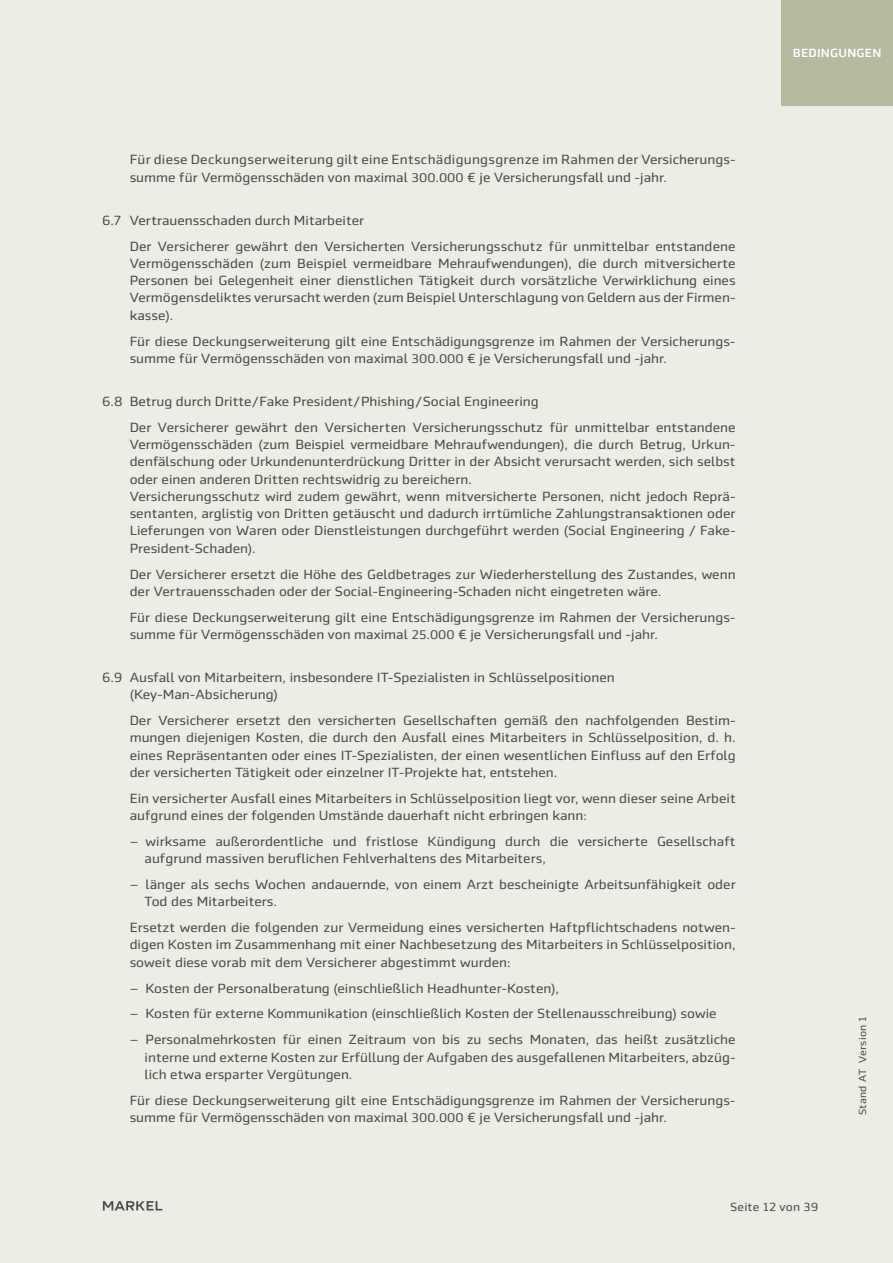
<style>
.page{position:relative;width:893px;height:1263px;background:#eeede5}
.page>*{position:absolute;margin:0;border:0;box-sizing:border-box;transform-origin:0 0}
.t1{font:13.5px/17.2px "Markel Sans";color:#4d4b4d}
.t2{font:12px "Markel Sans";letter-spacing:.01em;color:#4d4b4d}
.t3{font:500 12px "Markel Sans";letter-spacing:.02em;color:#fff}
.t4{font:10.5px "Markel Sans";letter-spacing:.02em;color:#4d4b4d}
.s1{font-size:12.75px}
</style>
<div class="page">
<svg style="left:103px;top:1201px;width:59px;height:9px"></svg>
<div style="left:781px;top:0;width:112px;height:105px;background:#b7b99f"></div>
<p class="t1" style="left:130px;top:151px;width:606px">Für diese Deckungserweiterung gilt eine Entschädigungsgrenze im Rahmen der Versicherungs&shy;summe für Vermögensschäden von maximal <span class="s1">300</span>.<span class="s1">000</span> € je Versicherungsfall und -jahr.</p>
<p class="t1" style="left:130px;top:207px;width:607px;line-height:26px;text-indent:-28px">6.7 Vertrauensschaden durch Mitarbeiter<br>Der Versicherer gewährt den Versicherten Versicherungsschutz für unmittelbar entstandene</p>
<p class="t1" style="left:130px;top:255px;width:607px;text-align:justify">Vermögensschäden (zum Beispiel vermeidbare Mehraufwendungen), die durch mitversicherte Personen bei Gelegenheit einer dienstlichen Tätigkeit durch vorsätzliche Verwirklichung eines Vermögensdeliktes verursacht werden (zum Beispiel Unterschlagung von Geldern aus der Firmen&shy;kasse).</p>
<p class="t1" style="left:130px;top:332px;width:607px">Für diese Deckungserweiterung gilt eine Entschädigungsgrenze im Rahmen der Versicherungs&shy;summe für Vermögensschäden von maximal <span class="s1">300</span>.<span class="s1">000</span> € je Versicherungsfall und -jahr.</p>
<p class="t1" style="left:130px;top:388px;width:607px;line-height:26px;text-indent:-28px">6.8 Betrug durch Dritte/Fake President/Phishing/Social Engineering<br>Der Versicherer gewährt den Versicherten Versicherungsschutz für unmittelbar entstandene</p>
<p class="t1" style="left:130px;top:436px;width:607px">Vermögensschäden (zum Beispiel vermeidbare Mehraufwendungen), die durch Betrug, Urkun&shy;denfälschung oder Urkundenunterdrückung Dritter in der Absicht verursacht werden, sich selbst oder einen anderen Dritten rechtswidrig zu bereichern.<br>Versicherungsschutz wird zudem gewährt, wenn mitversicherte Personen, nicht jedoch Reprä&shy;sentanten, arglistig von Dritten getäuscht und dadurch irrtümliche Zahlungstransaktionen oder Lieferungen von Waren oder Dienstleistungen durchgeführt werden (Social Engineering / Fake-President-Schaden).</p>
<p class="t1" style="left:130px;top:565px;width:607px">Der Versicherer ersetzt die Höhe des Geldbetrages zur Wiederherstellung des Zustandes, wenn der Vertrauensschaden oder der Social-Engineering-Schaden nicht eingetreten wäre.</p>
<p class="t1" style="left:130px;top:608px;width:607px">Für diese Deckungserweiterung gilt eine Entschädigungsgrenze im Rahmen der Versicherungs&shy;summe für Vermögensschäden von maximal <span class="s1">25</span>.<span class="s1">000</span> € je Versicherungsfall und -jahr.</p>
<p class="t1" style="left:130px;top:669px;width:487px;text-indent:-28px">6.9 Ausfall von Mitarbeitern, insbesondere IT-Spezialisten in Schlüsselpositionen (Key-Man-Absicherung)</p>
<p class="t1" style="left:130px;top:712px;width:607px;text-align:justify">Der Versicherer ersetzt den versicherten Gesellschaften gemäß den nachfolgenden Bestim&shy;mungen diejenigen Kosten, die durch den Ausfall eines Mitarbeiters in Schlüsselposition, d. h. eines Repräsentanten oder eines IT-Spezialisten, der einen wesentlichen Einfluss auf den Erfolg der versicherten Tätigkeit oder einzelner IT-Projekte hat, entstehen.</p>
<p class="t1" style="left:130px;top:790px;width:607px">Ein versicherter Ausfall eines Mitarbeiters in Schlüsselposition liegt vor, wenn dieser seine Arbeit aufgrund eines der folgenden Umstände dauerhaft nicht erbringen kann:</p>
<p class="t1" style="left:145px;top:833px;width:593px;text-indent:-15px">‒ wirksame außerordentliche und fristlose Kündigung durch die versicherte Gesellschaft aufgrund massiven beruflichen Fehlverhaltens des Mitarbeiters,</p>
<p class="t1" style="left:145px;top:876px;width:593px;text-indent:-15px">‒ länger als sechs Wochen andauernde, von einem Arzt bescheinigte Arbeitsunfähigkeit oder<br>Tod des Mitarbeiters.</p>
<p class="t1" style="left:130px;top:919px;width:607px;text-align:justify">Ersetzt werden die folgenden zur Vermeidung eines versicherten Haftpflichtschadens notwen&shy;digen Kosten im Zusammenhang mit einer Nachbesetzung des Mitarbeiters in Schlüsselposition, soweit diese vorab mit dem Versicherer abgestimmt wurden:</p>
<p class="t1" style="left:130px;top:975px;width:607px;line-height:26px">‒ Kosten der Personalberatung (einschließlich Headhunter-Kosten),<br>‒ Kosten für externe Kommunikation (einschließlich Kosten der Stellenausschreibung) sowie<br>‒ Personalmehrkosten für einen Zeitraum von bis zu sechs Monaten, das heißt zusätzliche</p>
<p class="t1" style="left:145px;top:1048px;width:593px">interne und externe Kosten zur Erfüllung der Aufgaben des ausgefallenen Mitarbeiters, abzüg&shy;lich etwa ersparter Vergütungen.</p>
<p class="t1" style="left:130px;top:1091px;width:607px">Für diese Deckungserweiterung gilt eine Entschädigungsgrenze im Rahmen der Versicherungs&shy;summe für Vermögensschäden von maximal <span class="s1">300</span>.<span class="s1">000</span> € je Versicherungsfall und -jahr.</p>
<p class="t3" style="left:793px;top:46px;width:90px">BEDINGUNGEN</p>
<p class="t4" style="left:857px;top:1115px;width:100px;rotate:-90deg">Stand AT Version 1</p>
<p class="t2" style="left:730px;top:1200px;width:90px">Seite 12 von 39</p>
</div>
